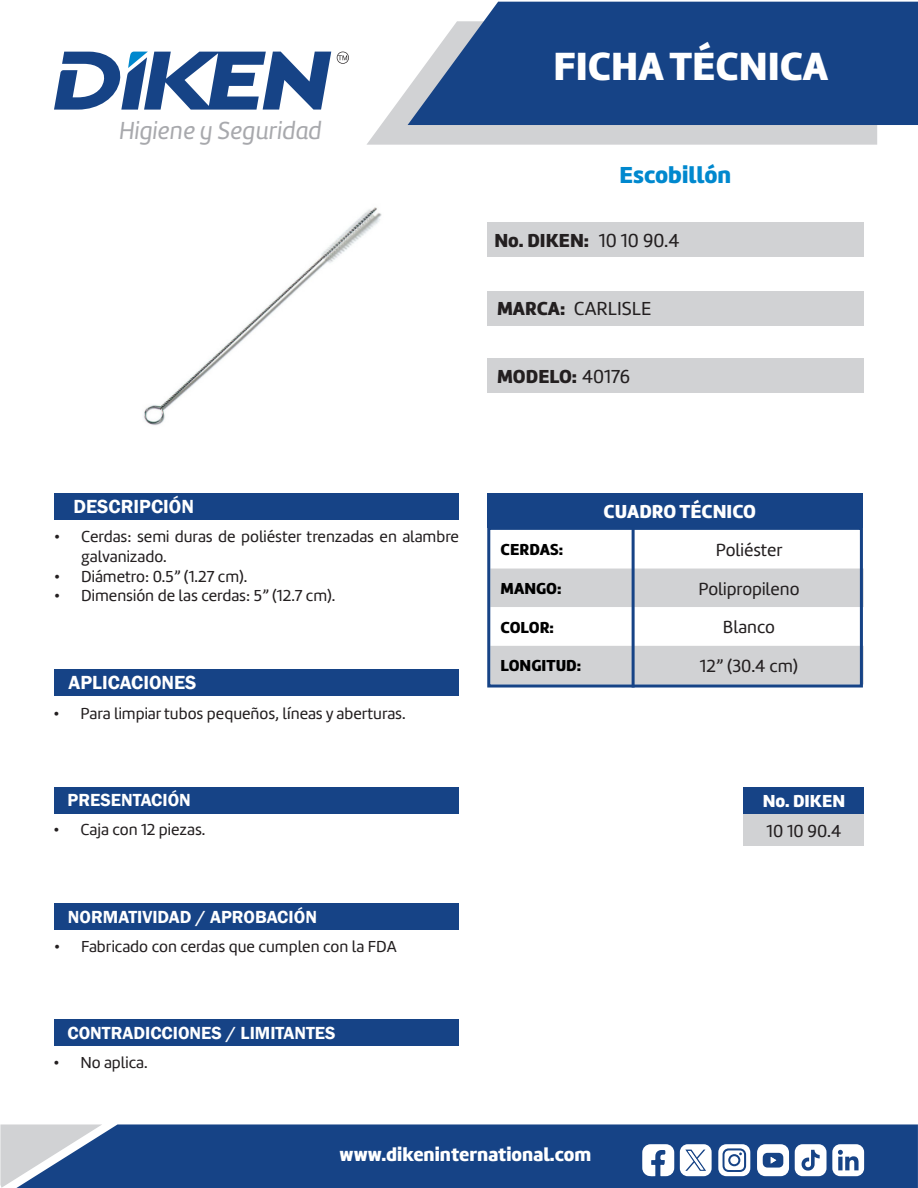
<style>
.page{position:relative;width:918px;height:1188px;background:#fff}
.page>*{position:absolute;margin:0;border:0;box-sizing:border-box;transform-origin:0 0}
.t1{font:40.8px "Amelia Basic Black";color:#fff}
.t2{font:25.5px "Amelia Basic Italic";color:#a8a9ad}
.t3{font:24px "Amelia Basic Black";color:#0088ce}
.t4{font:19.5px "Amelia Basic Black";color:#fff}
.t5{font:19.5px "Amelia Basic Black";color:#231f20}
.t6{font:600 19.5px "Franklin Gothic";color:#fff}
.t7{font:19.5px "Amelia Basic";color:#231f20}
.t8{font:18.15px "Amelia Basic";color:#231f20}
.t9{font:600 18px "Franklin Gothic";color:#fff}
.t10{font:18px "Amelia Basic Black";color:#fff}
.t11{font:18px "Amelia Basic";color:#231f20}
.t12{font:16.5px/19.8px "Amelia Basic";color:#231f20}
.t13{font:16.5px "Amelia Basic Black";color:#000}
.s1{font-family:"Amelia Basic"}
.s2{font-family:"Amelia Basic Black"}
</style>
<div class="page">
<div style="left:102px;top:1124px;width:816px;height:64px;background:#164386"></div>
<svg style="left:0;top:1124px;width:102px;height:64px;background:#95a6be"></svg>
<svg style="left:367px;top:88px;width:510px;height:57px;background:#d5d6d8"></svg>
<svg style="left:408px;top:2px;width:510px;height:123px;background:#2b5490"></svg>
<svg style="left:54px;top:51px;width:277px;height:59px"></svg>
<svg style="left:337px;top:52px;width:12px;height:12px"></svg>
<svg style="left:680px;top:1144px;width:32px;height:32px"></svg>
<svg style="left:642px;top:1144px;width:32px;height:32px"></svg>
<svg style="left:718px;top:1144px;width:32px;height:32px"></svg>
<div style="left:730px;top:1156px;width:8px;height:8px;background:#fff;border-radius:50%"></div>
<svg style="left:757px;top:1144px;width:32px;height:32px"></svg>
<svg style="left:795px;top:1144px;width:69px;height:32px"></svg>
<div style="left:487px;top:223px;width:377px;height:34px;background:#d1d2d4"></div>
<div style="left:487px;top:291px;width:377px;height:34px;background:#d1d2d4"></div>
<div style="left:487px;top:359px;width:377px;height:34px;background:#d1d2d4"></div>
<div style="left:54px;top:669px;width:405px;height:27px;background:#164386"></div>
<div style="left:54px;top:787px;width:405px;height:26px;background:#164386"></div>
<div style="left:54px;top:903px;width:405px;height:27px;background:#164386"></div>
<div style="left:54px;top:493px;width:405px;height:27px;background:#164386"></div>
<div style="left:54px;top:1020px;width:405px;height:26px;background:#164386"></div>
<img style="left:143px;top:207px;width:239px;height:218px">
<div style="left:487px;top:493px;width:376px;height:34px;background:#164386"></div>
<svg style="left:491px;top:531px;width:373px;height:153px"></svg>
<div style="left:487px;top:527px;width:376px;height:161px;border:3px solid #164386"></div>
<hr style="left:632px;top:527px;width:3px;height:161px;background:#164386">
<div style="left:744px;top:787px;width:120px;height:27px;background:#164386"></div>
<div style="left:744px;top:814px;width:120px;height:31px;background:#d1d2d4"></div>
<h2 class="t2" style="left:119px;top:116px;width:204px">Higiene y Seguridad</h2>
<h1 class="t1" style="left:553px;top:41px;width:276px">FICHA TÉCNICA</h1>
<p class="t3" style="left:620px;top:161px;width:113px">Escobillón</p>
<p class="t5" style="left:495px;top:229px;width:186px">No. DIKEN: <span class="s1">10 10 90.4</span></p>
<p class="t7" style="left:497px;top:298px;width:156px"><span class="s2">MARCA:</span> CARLISLE</p>
<p class="t5" style="left:497px;top:365px;width:135px">MODELO: <span class="s1">40176</span></p>
<p class="t6" style="left:74px;top:495px;width:122px">DESCRIPCIÓN</p>
<p class="t12" style="left:81px;top:527px;width:379px;text-indent:-27px">• Cerdas: semi duras de poliéster trenzadas en alambre galvanizado.</p>
<p class="t12" style="left:54px;top:566px;width:195px">• Diámetro: 0.5” (1.27 cm).</p>
<p class="t12" style="left:54px;top:586px;width:283px">• Dimensión de las cerdas: 5” (12.7 cm).</p>
<p class="t6" style="left:69px;top:671px;width:129px">APLICACIONES</p>
<p class="t12" style="left:54px;top:704px;width:354px">• Para limpiar tubos pequeños, líneas y aberturas.</p>
<p class="t9" style="left:68px;top:789px;width:125px">PRESENTACIÓN</p>
<p class="t12" style="left:54px;top:820px;width:153px">• Caja con 12 piezas.</p>
<p class="t9" style="left:68px;top:906px;width:251px">NORMATIVIDAD / APROBACIÓN</p>
<p class="t12" style="left:54px;top:936px;width:344px">• Fabricado con cerdas que cumplen con la FDA</p>
<p class="t9" style="left:68px;top:1022px;width:270px">CONTRADICCIONES / LIMITANTES</p>
<p class="t12" style="left:54px;top:1053px;width:96px">• No aplica.</p>
<p class="t4" style="left:604px;top:499px;width:154px">CUADRO TÉCNICO</p>
<p class="t13" style="left:501px;top:540px;width:64px">CERDAS:</p>
<p class="t8" style="left:716px;top:540px;width:68px">Poliéster</p>
<p class="t13" style="left:501px;top:579px;width:63px">MANGO:</p>
<p class="t8" style="left:698px;top:578px;width:103px">Polipropileno</p>
<p class="t13" style="left:501px;top:617px;width:55px">COLOR:</p>
<p class="t8" style="left:723px;top:617px;width:54px">Blanco</p>
<p class="t13" style="left:501px;top:656px;width:82px">LONGITUD:</p>
<p class="t8" style="left:700px;top:656px;width:100px">12” (30.4 cm)</p>
<p class="t10" style="left:763px;top:790px;width:84px">No. DIKEN</p>
<p class="t11" style="left:767px;top:820px;width:76px">10 10 90.4</p>
<p class="t4" style="left:340px;top:1143px;width:253px">www.dikeninternational.com</p>
</div>
